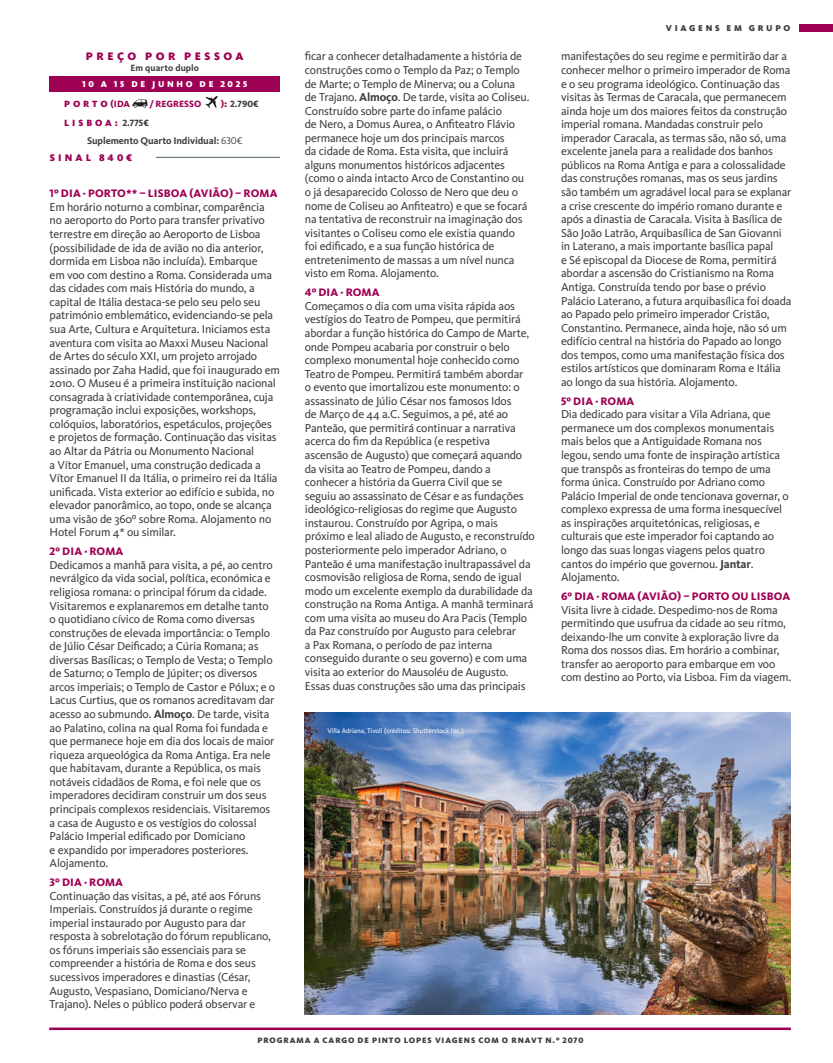
<style>
.page{position:relative;width:833px;height:1063px;background:#fff}
.page>*{position:absolute;margin:0;border:0;box-sizing:border-box;transform-origin:0 0}
.Programa_Texto{font:11.88px/13.5px "Kievit OT";letter-spacing:-.015em;color:#3e3e3f}
.Programa_Dias{font:800 11.25px "Kievit OT";letter-spacing:.01em;color:#9e0153}
.t1{font:900 11.25px "Kievit OT";letter-spacing:.31em;color:#9e0153}
.t2{font:700 10px "Kievit OT";letter-spacing:-.01em;color:#3e3e3f}
.t3{font:900 10px "Kievit OT";letter-spacing:.31em;color:#9e0153}
.t4{font:900 9.38px "Kievit OT";letter-spacing:.31em;color:#9e0153}
.t5{font:700 9.38px "Kievit OT";letter-spacing:.01em;color:#3e3e3f}
.t6{font:800 9.38px "Kievit OT";color:#9e0153}
.t7{font:800 9.38px "Kievit OT";color:#3e3e3f}
.t8{font:900 8.75px "Kievit OT";letter-spacing:.305em;color:#fff}
.t9{font:900 8.75px "Kievit OT";letter-spacing:.31em;color:#3e3e3f}
.Numero_Pagina{font:900 8.12px "Kievit OT";letter-spacing:.11em;color:#3e3e3f}
.t10{font:6.88px "Kievit OT";color:#fff}
.s1{font-weight:800}
.s2{color:#9e0153}
.s3{font-weight:900;color:#9e0153}
.s4{font-weight:800;color:#3e3e3f}
.s5{font-weight:400}
.s6{font-weight:700}
</style>
<div class="page">
<div style="left:800px;top:25px;width:33px;height:7px;background:#9e0153"></div>
<hr style="left:49px;top:1028px;width:742px;height:2px;background:#9e0153">
<img style="left:304px;top:713px;width:486px;height:302px">
<div style="left:50px;top:76px;width:230px;height:16px;background:#9e0153"></div>
<hr style="left:156px;top:157px;width:124px;height:1px;background:#6b7a83">
<svg style="left:138px;top:99px;width:10px;height:8px"></svg>
<svg style="left:132px;top:100px;width:15px;height:8px"></svg>
<svg style="left:205px;top:96px;width:13px;height:12px"></svg>
<p class="t1" style="left:86px;top:49px;width:159px">PREÇO POR PESSOA</p>
<p class="t5" style="left:130px;top:62px;width:70px">Em quarto duplo</p>
<p class="t8" style="left:82px;top:79px;width:166px">10 A 15 DE JUNHO DE 2025</p>
<p class="t4" style="left:64px;top:98px;width:67px">PORTO<span class="s1">(IDA</span></p>
<p class="t6" style="left:150px;top:98px;width:53px">/ REGRESSO</p>
<p class="t7" style="left:221px;top:98px;width:39px"><span class="s2">)</span><span class="s3">:</span> 2.790€</p>
<p class="t4" style="left:64px;top:118px;width:86px">LISBOA: <span class="s4">2.775€</span></p>
<p class="t2" style="left:87px;top:135px;width:157px">Suplemento Quarto Individual: <span class="s5">630€</span></p>
<p class="t3" style="left:50px;top:152px;width:84px">SINAL 840€</p>
<p class="Programa_Dias" style="left:50px;top:187px;width:229px">1º DIA · PORTO** – LISBOA (AVIÃO) – ROMA</p>
<p class="Programa_Texto" style="left:50px;top:200px;width:232px">Em horário noturno a combinar, comparência no aeroporto do Porto para transfer privativo terrestre em direção ao Aeroporto de Lisboa (possibilidade de ida de avião no dia anterior, dormida em Lisboa não incluída). Embarque<br>em voo com destino a Roma. Considerada uma das cidades com mais História do mundo, a capital de Itália destaca-se pelo seu pelo seu património emblemático, evidenciando-se pela sua Arte, Cultura e Arquitetura. Iniciamos esta aventura com visita ao Maxxi Museu Nacional de Artes do século XXI, um projeto arrojado assinado por Zaha Hadid, que foi inaugurado em 2010. O Museu é a primeira instituição nacional consagrada à criatividade contemporânea, cuja programação inclui exposições, workshops, colóquios, laboratórios, espetáculos, projeções e projetos de formação. Continuação das visitas ao Altar da Pátria ou Monumento Nacional<br>a Vítor Emanuel, uma construção dedicada a Vítor Emanuel II da Itália, o primeiro rei da Itália unificada. Vista exterior ao edifício e subida, no elevador panorâmico, ao topo, onde se alcança uma visão de 360º sobre Roma. Alojamento no Hotel Forum 4* ou similar.</p>
<p class="Programa_Dias" style="left:50px;top:545px;width:75px">2º DIA · ROMA</p>
<p class="Programa_Texto" style="left:50px;top:558px;width:227px">Dedicamos a manhã para visita, a pé, ao centro nevrálgico da vida social, política, económica e religiosa romana: o principal fórum da cidade.<br>Visitaremos e explanaremos em detalhe tanto o quotidiano cívico de Roma como diversas construções de elevada importância: o Templo de Júlio César Deificado; a Cúria Romana; as diversas Basílicas; o Templo de Vesta; o Templo de Saturno; o Templo de Júpiter; os diversos arcos imperiais; o Templo de Castor e Pólux; e o Lacus Curtius, que os romanos acreditavam dar acesso ao submundo. <span class="s6">Almoço</span>. De tarde, visita ao Palatino, colina na qual Roma foi fundada e que permanece hoje em dia dos locais de maior riqueza arqueológica da Roma Antiga. Era nele que habitavam, durante a República, os mais notáveis cidadãos de Roma, e foi nele que os imperadores decidiram construir um dos seus principais complexos residenciais. Visitaremos a casa de Augusto e os vestígios do colossal Palácio Imperial edificado por Domiciano<br>e expandido por imperadores posteriores.<br>Alojamento.</p>
<p class="Programa_Dias" style="left:50px;top:876px;width:75px">3º DIA · ROMA</p>
<p class="Programa_Texto" style="left:50px;top:889px;width:223px">Continuação das visitas, a pé, até aos Fóruns Imperiais. Construídos já durante o regime imperial instaurado por Augusto para dar resposta à sobrelotação do fórum republicano, os fóruns imperiais são essenciais para se compreender a história de Roma e dos seus sucessivos imperadores e dinastias (César, Augusto, Vespasiano, Domiciano/Nerva e Trajano). Neles o público poderá observar e</p>
<p class="Programa_Texto" style="left:305px;top:50px;width:226px">ficar a conhecer detalhadamente a história de construções como o Templo da Paz; o Templo de Marte; o Templo de Minerva; ou a Coluna de Trajano. <span class="s6">Almoço</span>. De tarde, visita ao Coliseu.<br>Construído sobre parte do infame palácio<br>de Nero, a Domus Aurea, o Anfiteatro Flávio permanece hoje um dos principais marcos<br>da cidade de Roma. Esta visita, que incluirá alguns monumentos históricos adjacentes (como o ainda intacto Arco de Constantino ou o já desaparecido Colosso de Nero que deu o nome de Coliseu ao Anfiteatro) e que se focará na tentativa de reconstruir na imaginação dos visitantes o Coliseu como ele existia quando foi edificado, e a sua função histórica de entretenimento de massas a um nível nunca visto em Roma. Alojamento.</p>
<p class="Programa_Dias" style="left:305px;top:286px;width:76px">4º DIA · ROMA</p>
<p class="Programa_Texto" style="left:305px;top:299px;width:231px">Começamos o dia com uma visita rápida aos vestígios do Teatro de Pompeu, que permitirá abordar a função histórica do Campo de Marte, onde Pompeu acabaria por construir o belo complexo monumental hoje conhecido como Teatro de Pompeu. Permitirá também abordar<br>o evento que imortalizou este monumento: o assassinato de Júlio César nos famosos Idos<br>de Março de 44 a.C. Seguimos, a pé, até ao Panteão, que permitirá continuar a narrativa acerca do fim da República (e respetiva ascensão de Augusto) que começará aquando da visita ao Teatro de Pompeu, dando a conhecer a história da Guerra Civil que se seguiu ao assassinato de César e as fundações ideológico-religiosas do regime que Augusto instaurou. Construído por Agripa, o mais próximo e leal aliado de Augusto, e reconstruído posteriormente pelo imperador Adriano, o Panteão é uma manifestação inultrapassável da cosmovisão religiosa de Roma, sendo de igual modo um excelente exemplo da durabilidade da construção na Roma Antiga. A manhã terminará com uma visita ao museu do Ara Pacis (Templo da Paz construído por Augusto para celebrar<br>a Pax Romana, o período de paz interna conseguido durante o seu governo) e com uma visita ao exterior do Mausoléu de Augusto.<br>Essas duas construções são uma das principais</p>
<p class="t10" style="left:327px;top:727px;width:138px">Villa Adriana, Tivoli (créditos: Shutterstock Inc.)</p>
<p class="t9" style="left:666px;top:23px;width:126px">VIAGENS EM GRUPO</p>
<p class="Programa_Texto" style="left:561px;top:50px;width:232px">manifestações do seu regime e permitirão dar a conhecer melhor o primeiro imperador de Roma e o seu programa ideológico. Continuação das visitas às Termas de Caracala, que permanecem ainda hoje um dos maiores feitos da construção imperial romana. Mandadas construir pelo imperador Caracala, as termas são, não só, uma excelente janela para a realidade dos banhos públicos na Roma Antiga e para a colossalidade das construções romanas, mas os seus jardins são também um agradável local para se explanar a crise crescente do império romano durante e após a dinastia de Caracala. Visita à Basílica de São João Latrão, Arquibasílica de San Giovanni in Laterano, a mais importante basílica papal<br>e Sé episcopal da Diocese de Roma, permitirá abordar a ascensão do Cristianismo na Roma Antiga. Construída tendo por base o prévio Palácio Laterano, a futura arquibasílica foi doada ao Papado pelo primeiro imperador Cristão, Constantino. Permanece, ainda hoje, não só um edifício central na história do Papado ao longo dos tempos, como uma manifestação física dos estilos artísticos que dominaram Roma e Itália ao longo da sua história. Alojamento.</p>
<p class="Programa_Dias" style="left:561px;top:394px;width:75px">5º DIA · ROMA</p>
<p class="Programa_Texto" style="left:561px;top:408px;width:229px">Dia dedicado para visitar a Vila Adriana, que permanece um dos complexos monumentais mais belos que a Antiguidade Romana nos legou, sendo uma fonte de inspiração artística que transpôs as fronteiras do tempo de uma forma única. Construído por Adriano como Palácio Imperial de onde tencionava governar, o complexo expressa de uma forma inesquecível as inspirações arquitetónicas, religiosas, e culturais que este imperador foi captando ao longo das suas longas viagens pelos quatro cantos do império que governou. <span class="s6">Jantar</span>.<br>Alojamento.</p>
<p class="Programa_Dias" style="left:561px;top:589px;width:231px">6º DIA · ROMA (AVIÃO) – PORTO OU LISBOA</p>
<p class="Programa_Texto" style="left:561px;top:603px;width:232px">Visita livre à cidade. Despedimo-nos de Roma permitindo que usufrua da cidade ao seu ritmo, deixando-lhe um convite à exploração livre da Roma dos nossos dias. Em horário a combinar, transfer ao aeroporto para embarque em voo com destino ao Porto, via Lisboa. Fim da viagem.</p>
<p class="Numero_Pagina" style="left:257px;top:1036px;width:328px">PROGRAMA A CARGO DE PINTO LOPES VIAGENS COM O RNAVT N.º 2070</p>
</div>
